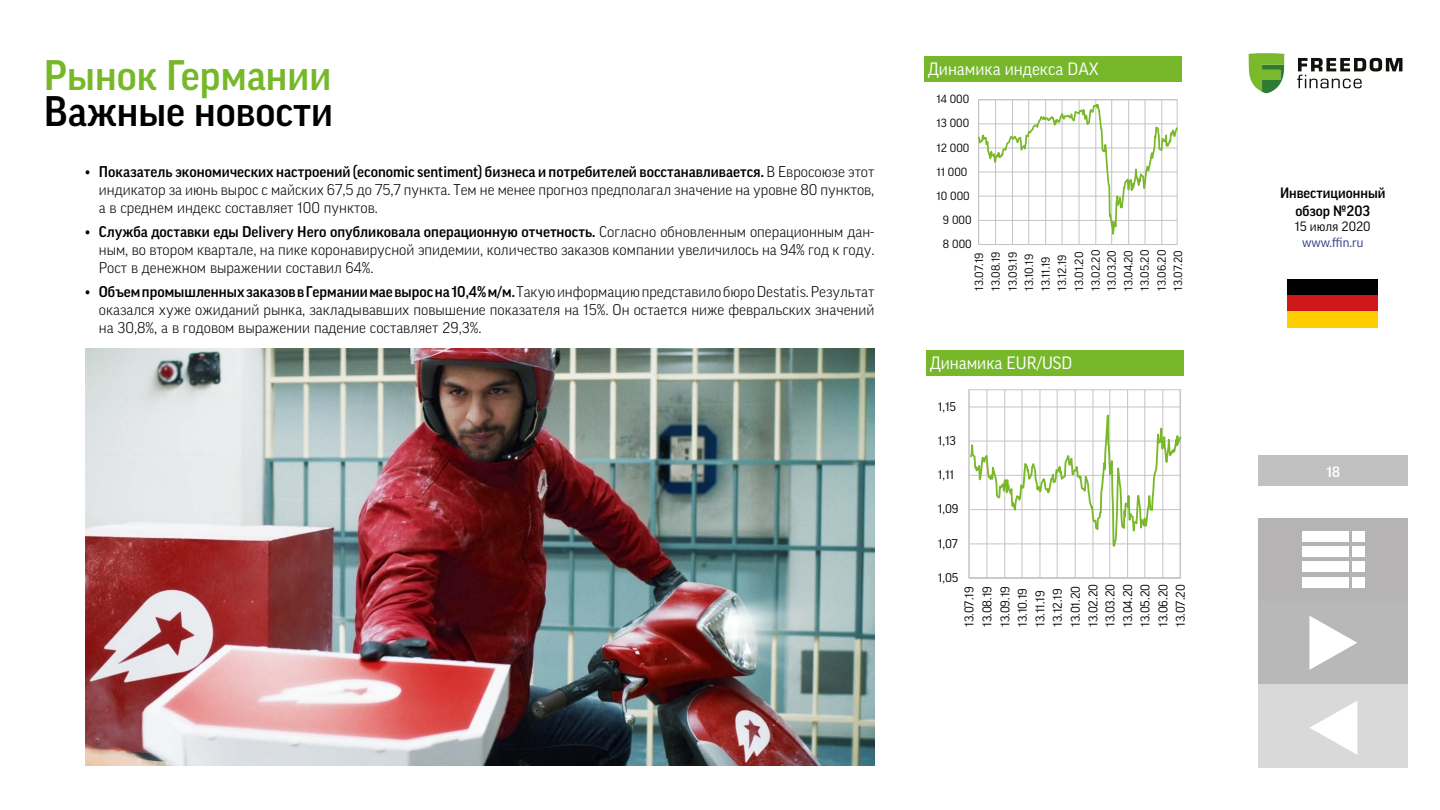
<style>
.page{position:relative;width:1440px;height:810px;background:#fff}
.page>*{position:absolute;margin:0;border:0;box-sizing:border-box;transform-origin:0 0}
.t1{font:500 41.25px "Good Pro";color:#76b82a}
.t2{font:500 41.25px "Good Pro";color:#000}
.t3{font:17.25px "Good Pro";color:#fff}
.t4{font:300 15px/18px "Good Pro";color:#000;text-align:justify}
.t5{font:500 14.48px/17.4px "Good Pro";color:#000;text-align:center}
.t6{font:500 14.48px "Good Pro";color:#fff}
.t7{font:13.05px "Good Pro";color:#283583}
.t8{font:13.05px "Good Pro";color:#000}
.t9{font:12.15px/17.7px "Good Pro";color:#000}
.t10{font:11.48px/16.7px "Good Pro";color:#000}
.s1{font-weight:500}
</style>
<div class="page">
<div style="left:1258px;top:456px;width:150px;height:30px;background:#c1c1c1"></div>
<svg style="left:1249px;top:53px;width:35px;height:40px"></svg>
<svg style="left:1297px;top:58px;width:105px;height:30px"></svg>
<div style="left:1259px;top:518px;width:149px;height:83px;background:#b5b3b3"></div>
<div style="left:1302px;top:531px;width:46px;height:11px;background:#fff"></div>
<div style="left:1352px;top:531px;width:13px;height:11px;background:#fff"></div>
<div style="left:1302px;top:547px;width:46px;height:10px;background:#fff"></div>
<div style="left:1352px;top:547px;width:13px;height:10px;background:#fff"></div>
<div style="left:1302px;top:562px;width:46px;height:10px;background:#fff"></div>
<div style="left:1352px;top:562px;width:13px;height:10px;background:#fff"></div>
<div style="left:1302px;top:577px;width:46px;height:11px;background:#fff"></div>
<div style="left:1352px;top:577px;width:13px;height:11px;background:#fff"></div>
<hr style="left:1162px;top:390px;width:1px;height:188px;background:#c4c4c4">
<hr style="left:1144px;top:390px;width:1px;height:188px;background:#c4c4c4">
<hr style="left:1127px;top:390px;width:1px;height:188px;background:#c4c4c4">
<hr style="left:1109px;top:390px;width:1px;height:188px;background:#c4c4c4">
<hr style="left:1092px;top:390px;width:1px;height:188px;background:#c4c4c4">
<hr style="left:1075px;top:390px;width:1px;height:188px;background:#c4c4c4">
<hr style="left:1057px;top:390px;width:1px;height:188px;background:#c4c4c4">
<hr style="left:1039px;top:390px;width:1px;height:188px;background:#c4c4c4">
<hr style="left:1022px;top:390px;width:1px;height:188px;background:#c4c4c4">
<hr style="left:1004px;top:390px;width:1px;height:188px;background:#c4c4c4">
<hr style="left:986px;top:390px;width:1px;height:188px;background:#c4c4c4">
<hr style="left:969px;top:578px;width:212px;height:1px;background:#c4c4c4">
<svg style="left:969px;top:390px;width:213px;height:166px"></svg>
<div style="left:925px;top:56px;width:257px;height:26px;background:#76b82a"></div>
<div style="left:926px;top:351px;width:258px;height:25px;background:#76b82a"></div>
<svg style="left:1259px;top:602px;width:148px;height:83px;background:#bfbfbf"></svg>
<svg style="left:1259px;top:685px;width:149px;height:82px;background:#ddd"></svg>
<img style="left:85px;top:349px;width:789px;height:416px">
<svg style="left:978px;top:100px;width:200px;height:145px"></svg>
<div style="left:1287px;top:279px;width:91px;height:16px;background:#000"></div>
<div style="left:1287px;top:295px;width:91px;height:16px;background:#cd1719"></div>
<div style="left:1287px;top:311px;width:91px;height:16px;background:#ffce00"></div>
<h1 class="t1" style="left:44px;top:52px;width:289px">Рынок Германии</h1>
<h1 class="t2" style="left:44px;top:88px;width:291px">Важные новости</h1>
<p class="t4" style="left:99px;top:163px;width:777px;text-indent:-14px"><span class="s1">• Показатель экономических настроений (economic sentiment) бизнеса и потребителей восстанавливается.</span> В Евросоюзе этот индикатор за июнь вырос с майских 67,5 до 75,7 пункта. Тем не менее прогноз предполагал значение на уровне 80 пунктов, а в среднем индекс составляет 100 пунктов.</p>
<p class="t4" style="left:99px;top:223px;width:777px;text-indent:-14px"><span class="s1">• Служба доставки еды Delivery Hero опубликовала операционную отчетность.</span> Согласно обновленным операционным дан&shy;ным, во втором квартале, на пике коронавирусной эпидемии, количество заказов компании увеличилось на 94% год к году.<br>Рост в денежном выражении составил 64%.</p>
<p class="t4" style="left:99px;top:283px;width:777px;text-indent:-14px"><span class="s1">• Объем промышленных заказов в Германии мае вырос на 10,4% м/м.</span> Такую информацию представило бюро Destatis. Результат оказался хуже ожиданий рынка, закладывавших повышение показателя на 15%. Он остается ниже февральских значений на 30,8%, а в годовом выражении падение составляет 29,3%.</p>
<p class="t3" style="left:928px;top:59px;width:172px">Динамика индекса DAX</p>
<p class="t10" style="left:936px;top:91px;width:34px">14 000</p>
<p class="t10" style="left:936px;top:115px;width:34px">13 000</p>
<p class="t10" style="left:936px;top:139px;width:35px">12 000</p>
<p class="t10" style="left:936px;top:163px;width:32px">11 000</p>
<p class="t10" style="left:936px;top:187px;width:35px">10 000</p>
<p class="t10" style="left:943px;top:211px;width:30px">9 000</p>
<p class="t10" style="left:943px;top:236px;width:30px">8 000</p>
<p class="t10" style="left:971px;top:291px;width:42px;rotate:-90deg">13.07.19<br>13.08.19<br>13.09.19<br>13.10.19<br>13.11.19<br>13.12.19<br>13.01.20<br>13.02.20</p>
<p class="t10" style="left:1103px;top:291px;width:42px;text-align:justify;rotate:-90deg">13.03.20<br>13.04.20<br>13.05.20<br>13.06.20<br>13.07.20</p>
<p class="t3" style="left:930px;top:353px;width:144px">Динамика EUR/USD</p>
<p class="t9" style="left:938px;top:397px;width:20px">1,15</p>
<p class="t9" style="left:938px;top:432px;width:19px">1,13</p>
<p class="t9" style="left:938px;top:466px;width:18px">1,11</p>
<p class="t9" style="left:938px;top:500px;width:22px">1,09</p>
<p class="t9" style="left:938px;top:534px;width:21px">1,07</p>
<p class="t9" style="left:938px;top:569px;width:22px">1,05</p>
<p class="t9" style="left:960px;top:627px;width:45px;rotate:-90deg">13.07.19<br>13.08.19<br>13.09.19<br>13.10.19<br>13.11.19<br>13.12.19<br>13.01.20<br>13.02.20</p>
<p class="t9" style="left:1101px;top:627px;width:45px;text-align:justify;rotate:-90deg">13.03.20<br>13.04.20<br>13.05.20<br>13.06.20<br>13.07.20</p>
<p class="t5" style="left:1280px;top:185px;width:107px">Инвестиционный обзор №203</p>
<p class="t8" style="left:1295px;top:219px;width:77px">15 июля 2020</p>
<p class="t7" style="left:1302px;top:235px;width:63px">www.ffin.ru</p>
<p class="t6" style="left:1327px;top:463px;width:15px">18</p>
</div>
